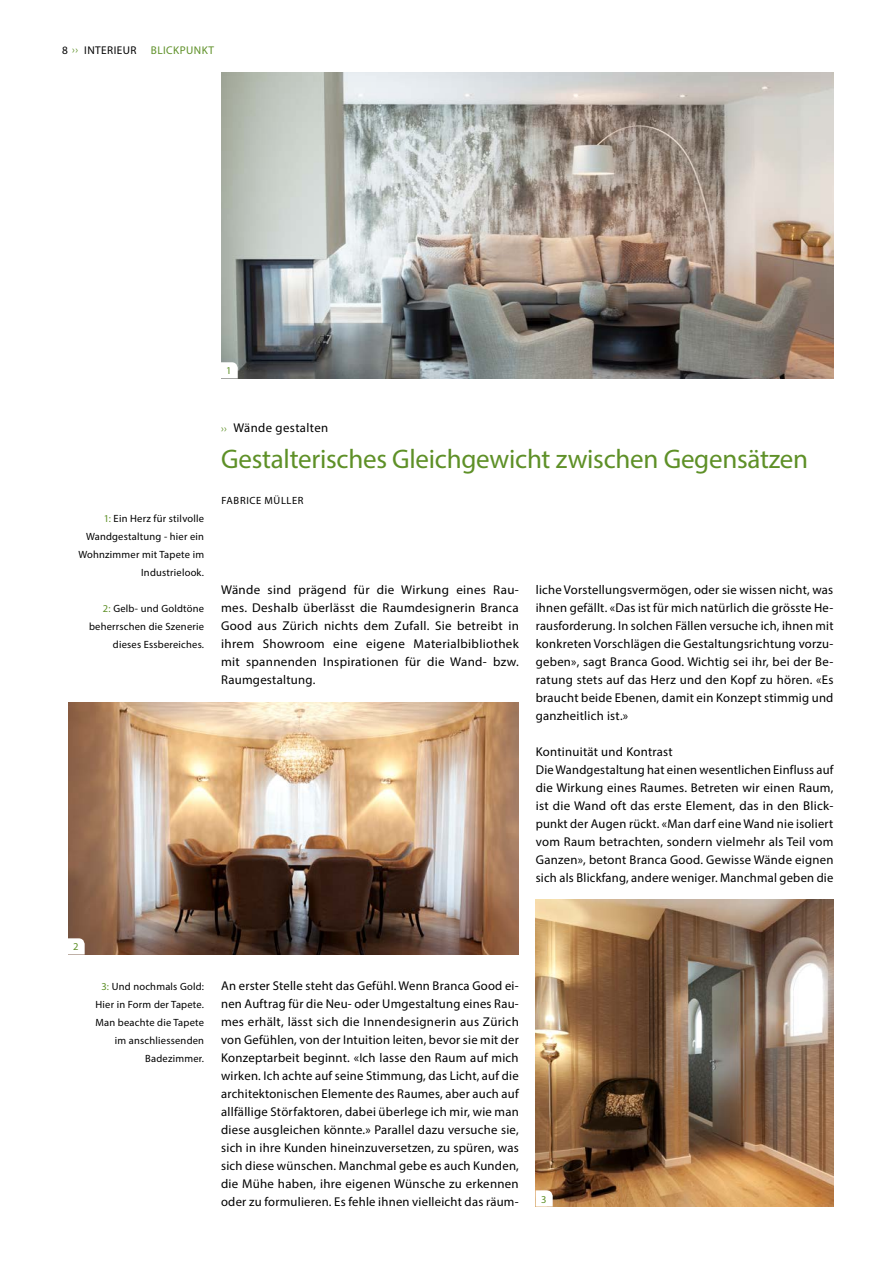
<style>
.page{position:relative;width:893px;height:1263px;background:#fff}
.page>*{position:absolute;margin:0;border:0;box-sizing:border-box;transform-origin:0 0}
.t1{font:27px "Myriad Pro";letter-spacing:-.01em;color:#5e9027}
.t2{font:12.75px/18px "Myriad Pro";letter-spacing:.02em;color:#000;text-align:justify}
.t3{font:11.25px "Myriad Pro";letter-spacing:.04em;color:#000}
.t4{font:11.25px "Myriad Pro";letter-spacing:.04em;color:#5e9027}
.t5{font:10.5px/18px "Myriad Pro";letter-spacing:.02em;color:#000;text-align:right}
.t6{font:10.5px "Myriad Pro";letter-spacing:.06em;color:#000}
.t7{font:10.5px "Myriad Pro";color:#5e9027}
.s1{font-size:10.5px;color:#5e9027}
.s2{color:#5e9027}
</style>
<div class="page">
<img style="left:68px;top:702px;width:451px;height:252px">
<img style="left:221px;top:72px;width:612px;height:306px">
<img style="left:536px;top:900px;width:297px;height:306px">
<svg style="left:221px;top:362px;width:17px;height:16px"></svg>
<svg style="left:68px;top:938px;width:17px;height:16px"></svg>
<svg style="left:536px;top:1190px;width:17px;height:16px"></svg>
<p class="t3" style="left:62px;top:43px;width:76px">8 <span class="s1">››</span> INTERIEUR</p>
<p class="t4" style="left:151px;top:43px;width:65px">BLICKPUNKT</p>
<p class="t7" style="left:226px;top:364px;width:7px">1</p>
<p class="t5" style="left:78px;top:509px;width:127px"><span class="s2">1:</span> Ein Herz für stilvolle<br>Wandgestaltung - hier ein<br>Wohnzimmer mit Tapete im<br>Industrielook.</p>
<p class="t5" style="left:89px;top:599px;width:117px"><span class="s2">2:</span> Gelb- und Goldtöne beherrschen die Szenerie dieses Essbereiches.</p>
<p class="t2" style="left:221px;top:419px;width:109px"><span class="s1">››</span> Wände gestalten</p>
<h1 class="t1" style="left:221px;top:442px;width:588px">Gestalterisches Gleichgewicht zwischen Gegensätzen</h1>
<p class="t6" style="left:221px;top:494px;width:84px">FABRICE MÜLLER</p>
<p class="t2" style="left:221px;top:581px;width:299px">Wände sind prägend für die Wirkung eines Rau&shy;mes. Deshalb überlässt die Raumdesignerin Branca Good aus Zürich nichts dem Zufall. Sie betreibt in ihrem Showroom eine eigene Materialbibliothek mit spannenden Inspirationen für die Wand- bzw.<br>Raumgestaltung.</p>
<p class="t2" style="left:536px;top:581px;width:299px">liche Vorstellungsvermögen, oder sie wissen nicht, was ihnen gefällt. «Das ist für mich natürlich die grösste He&shy;rausforderung. In solchen Fällen versuche ich, ihnen mit konkreten Vorschlägen die Gestaltungsrichtung vorzu&shy;geben», sagt Branca Good. Wichtig sei ihr, bei der Be&shy;ratung stets auf das Herz und den Kopf zu hören. «Es braucht beide Ebenen, damit ein Konzept stimmig und ganzheitlich ist.»</p>
<p class="t2" style="left:536px;top:743px;width:299px;text-align:left">Kontinuität und Kontrast<br>Die Wandgestaltung hat einen wesentlichen Einfluss auf die Wirkung eines Raumes. Betreten wir einen Raum, ist die Wand oft das erste Element, das in den Blick&shy;punkt der Augen rückt. «Man darf eine Wand nie isoliert vom Raum betrachten, sondern vielmehr als Teil vom Ganzen», betont Branca Good. Gewisse Wände eignen sich als Blickfang, andere weniger. Manchmal geben die</p>
<p class="t7" style="left:73px;top:940px;width:7px">2</p>
<p class="t5" style="left:95px;top:977px;width:110px"><span class="s2">3:</span> Und nochmals Gold:<br>Hier in Form der Tapete.<br>Man beachte die Tapete im anschliessenden<br>Badezimmer.</p>
<p class="t2" style="left:221px;top:977px;width:299px">An erster Stelle steht das Gefühl. Wenn Branca Good ei&shy;nen Auftrag für die Neu- oder Umgestaltung eines Rau&shy;mes erhält, lässt sich die Innendesignerin aus Zürich von Gefühlen, von der Intuition leiten, bevor sie mit der Konzeptarbeit beginnt. «Ich lasse den Raum auf mich wirken. Ich achte auf seine Stimmung, das Licht, auf die architektonischen Elemente des Raumes, aber auch auf allfällige Störfaktoren, dabei überlege ich mir, wie man diese ausgleichen könnte.» Parallel dazu versuche sie, sich in ihre Kunden hineinzuversetzen, zu spüren, was sich diese wünschen. Manchmal gebe es auch Kunden, die Mühe haben, ihre eigenen Wünsche zu erkennen oder zu formulieren. Es fehle ihnen vielleicht das räum-</p>
<p class="t7" style="left:541px;top:1192px;width:7px">3</p>
</div>
